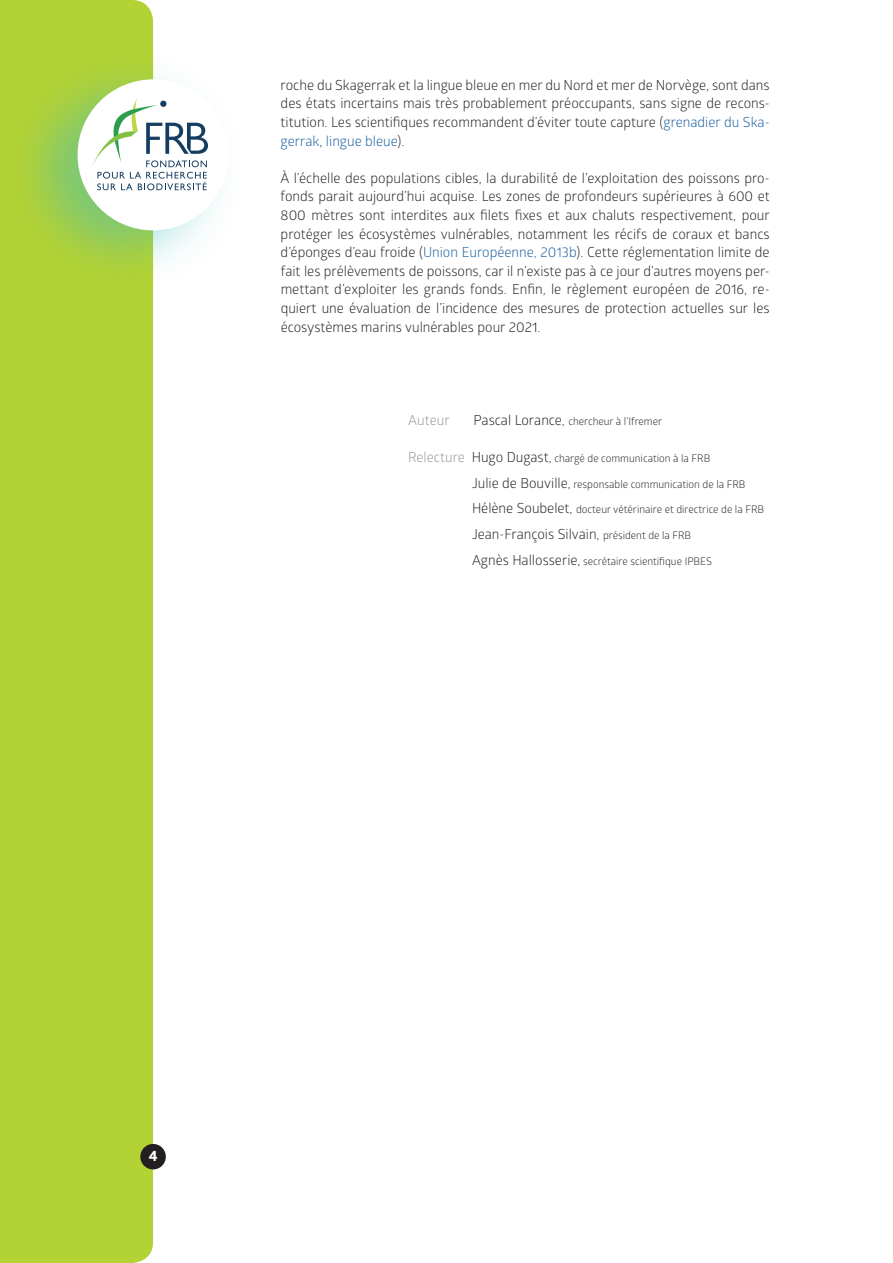
<style>
.page{position:relative;width:893px;height:1263px;background:#fff}
.page>*{position:absolute;margin:0;border:0;box-sizing:border-box;transform-origin:0 0}
.t1{font:700 14.85px "Globerx";color:#fff}
.t2{font:13.8px/18.6px "Glober";color:#231f20;text-align:justify}
.t3{font:13.8px "Glober";color:#939598}
.t4{font:10.5px "Glober";color:#231f20}
.s1{color:#175d9e}
.s2{font-size:13.8px}
.s3{font-size:13.8px;color:#939598}
.s4{font-size:10.5px}
</style>
<div class="page">
<div style="left:0;top:0;width:153px;height:1263px;background:#b3d234"></div>
<div style="left:1px;top:48px;width:243px;height:244px;background:#44bdbb;opacity:.5"></div>
<div style="left:78px;top:79px;width:151px;height:151px;background:#fff;border-radius:50%"></div>
<svg style="left:91px;top:96px;width:117px;height:94px"></svg>
<div style="left:140px;top:1144px;width:26px;height:25px;background:#231f20;border-radius:50%"></div>
<p class="t2" style="left:281px;top:75px;width:490px">roche du Skagerrak et la lingue bleue en mer du Nord et mer de Norvège, sont dans des états incertains mais très probablement préoccupants, sans signe de recons&shy;titution. Les scientifiques recommandent d’éviter toute capture (<span class="s1">grenadier du Ska&shy;gerrak</span>, <span class="s1">lingue bleue</span>).</p>
<p class="t2" style="left:281px;top:168px;width:491px">À l’échelle des populations cibles, la durabilité de l’exploitation des poissons pro&shy;fonds parait aujourd’hui acquise. Les zones de profondeurs supérieures à 600 et 800 mètres sont interdites aux filets fixes et aux chaluts respectivement, pour protéger les écosystèmes vulnérables, notamment les récifs de coraux et bancs d’éponges d’eau froide (<span class="s1">Union Européenne, 2013b</span>). Cette réglementation limite de fait les prélèvements de poissons, car il n’existe pas à ce jour d’autres moyens per&shy;mettant d’exploiter les grands fonds. Enfin, le règlement européen de 2016, re&shy;quiert une évaluation de l’incidence des mesures de protection actuelles sur les écosystèmes marins vulnérables pour 2021.</p>
<p class="t3" style="left:408px;top:410px;width:43px">Auteur</p>
<p class="t4" style="left:473px;top:414px;width:190px"><span class="s2">Pascal Lorance,</span> chercheur à l’Ifremer</p>
<p class="t4" style="left:408px;top:451px;width:303px"><span class="s3">Relecture</span> <span class="s2">Hugo Dugast,</span> chargé de communication à la FRB</p>
<p class="t4" style="left:472px;top:477px;width:275px"><span class="s2">Julie de Bouville,</span> responsable communication de la FRB</p>
<p class="t4" style="left:472px;top:502px;width:294px"><span class="s2">Hélène Soubelet,</span> docteur vétérinaire et directrice de la FRB</p>
<p class="t2" style="left:472px;top:524px;width:221px">Jean-François Silvain, <span class="s4">président de la FRB</span></p>
<p class="t4" style="left:472px;top:554px;width:241px"><span class="s2">Agnès Hallosserie,</span> secrétaire scientifique IPBES</p>
<p class="t1" style="left:149px;top:1145px;width:10px">4</p>
</div>
